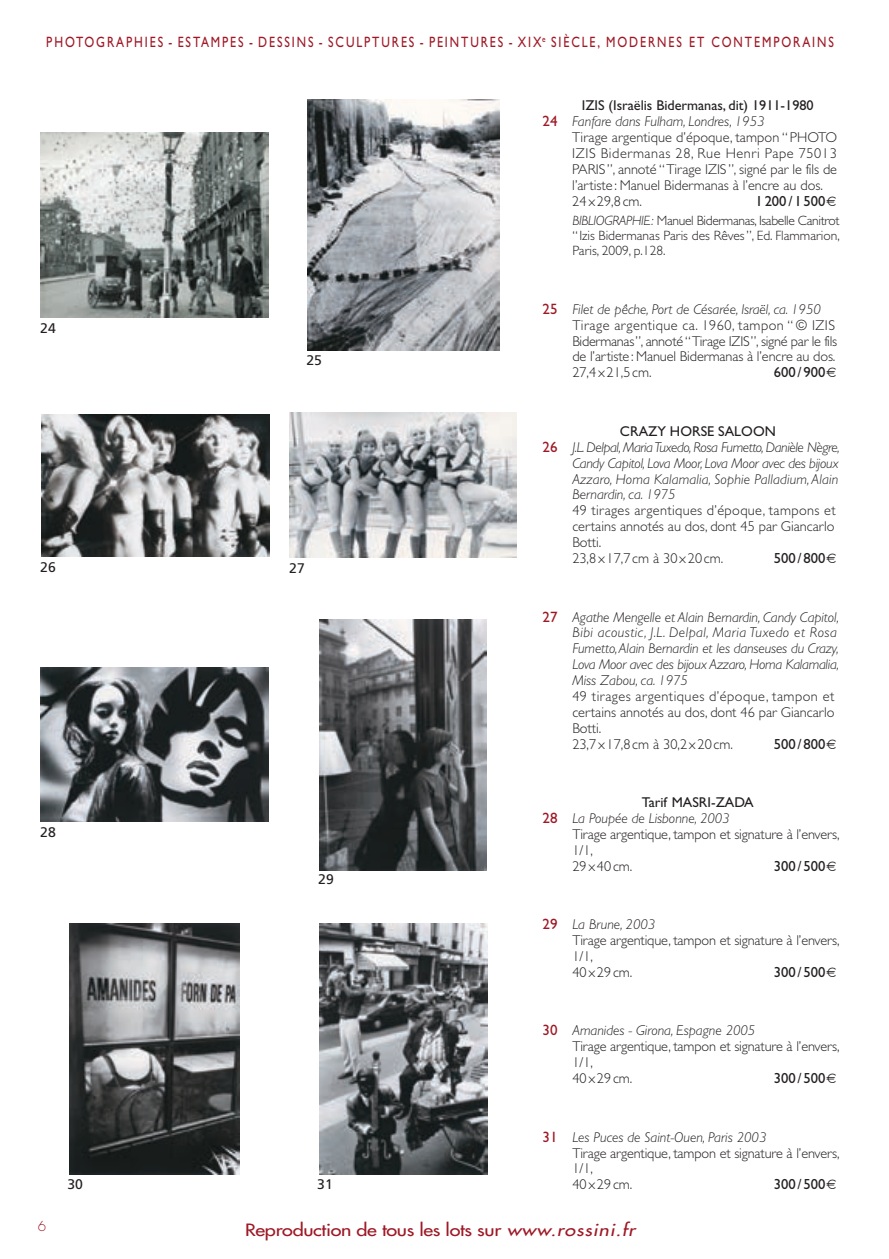
<style>
.page{position:relative;width:889px;height:1259px;background:#fff}
.page>*{position:absolute;margin:0;border:0;box-sizing:border-box;transform-origin:0 0}
.t1{font:16.5px "Futura";letter-spacing:-.015em;color:#9e1825;scale:1.2 1}
.t2{font:15px "Gill Sans";letter-spacing:.16em;color:#9e1825;scale:.8 1}
.t3{font:15px "Gill Sans";letter-spacing:.16em;color:#9e1825}
.t4{font:14.7px "Gill Sans";color:#231f20}
.t5{font:300 14.25px/15.9px "Gill Sans";color:#231f20}
.t6{font:italic 300 14.25px/15.9px "Gill Sans";color:#231f20;text-align:justify}
.t7{font:14.25px "Gill Sans";color:#231f20}
.t8{font:13.95px "Frutiger";color:#231f20}
.t9{font:300 13.5px/15.1px "Gill Sans";color:#231f20;text-align:justify}
.t10{font:300 13.5px "Futura";color:#9e1825}
.s1{font-style:italic}
.s2{font-weight:400;font-size:15px;color:#9e1825}
.s3{font-weight:400;font-style:normal;font-size:15px;color:#9e1825}
</style>
<div class="page">
<img style="left:307px;top:100px;width:192px;height:251px">
<img style="left:41px;top:414px;width:228px;height:142px">
<img style="left:290px;top:412px;width:226px;height:145px">
<img style="left:41px;top:668px;width:228px;height:153px">
<img style="left:320px;top:619px;width:166px;height:251px">
<img style="left:69px;top:923px;width:170px;height:251px">
<img style="left:319px;top:923px;width:168px;height:251px">
<img style="left:41px;top:132px;width:228px;height:185px">
<p class="t2" style="left:46px;top:33px;width:986px">PHOTOGRAPHIES - ESTAMPES - DESSINS - SCULPTURES - PEINTURES - XIX<sup>e</sup> SIÈCLE, MODERNES ET CONTEMPORAINS</p>
<p class="t8" style="left:40px;top:320px;width:17px">24</p>
<p class="t8" style="left:306px;top:352px;width:17px">25</p>
<p class="t8" style="left:40px;top:558px;width:17px">26</p>
<p class="t8" style="left:289px;top:560px;width:17px">27</p>
<p class="t8" style="left:40px;top:824px;width:17px">28</p>
<p class="t8" style="left:318px;top:871px;width:17px">29</p>
<p class="t3" style="left:542px;top:112px;width:16px">24</p>
<p class="t7" style="left:582px;top:97px;width:233px">IZIS (Israëlis Bidermanas, dit) 1911-1980</p>
<p class="t6" style="left:572px;top:113px;width:194px">Fanfare dans Fulham, Londres, 1953</p>
<p class="t5" style="left:572px;top:129px;width:266px">Tirage argentique d’époque, tampon “ PHOTO IZIS Bidermanas 28, Rue Henri Pape 75013<br>PARIS ”, annoté “ Tirage IZIS ”, signé par le fils de l’artiste : Manuel Bidermanas à l’encre au dos.<br>24 x 29,8 cm.</p>
<p class="t4" style="left:755px;top:192px;width:71px">1200 / 1500</p>
<p class="t9" style="left:572px;top:213px;width:269px"><span class="s1">BIBLIOGRAPHIE:</span> Manuel Bidermanas, Isabelle Canitrot “ Izis Bidermanas Paris des Rêves ”, Ed. Flammarion, Paris, 2009, p.128.</p>
<p class="t5" style="left:572px;top:301px;width:266px;text-indent:-30px"><span class="s2">25</span> <span class="s1">Filet de pêche, Port de Césarée, Israël, ca. 1950<br></span>Tirage argentique ca. 1960, tampon “ © IZIS Bidermanas ”, annoté “ Tirage IZIS ”, signé par le fils de l’artiste : Manuel Bidermanas à l’encre au dos.<br>27,4 x 21,5 cm.</p>
<p class="t4" style="left:774px;top:364px;width:53px">600 / 900</p>
<p class="t3" style="left:542px;top:438px;width:16px">26</p>
<p class="t7" style="left:620px;top:423px;width:157px">CRAZY HORSE SALOON</p>
<p class="t6" style="left:572px;top:439px;width:269px">J.L. Delpal, Maria Tuxedo, Rosa Fumetto, Danièle Nègre, Candy Capitol, Lova Moor, Lova Moor avec des bijoux Azzaro, Homa Kalamalia, Sophie Palladium, Alain Bernardin, ca. 1975</p>
<p class="t5" style="left:572px;top:502px;width:265px">49 tirages argentiques d’époque, tampons et certains annotés au dos, dont 45 par Giancarlo<br>Botti.<br>23,8 x 17,7cm à 30 x 20 cm.</p>
<p class="t4" style="left:774px;top:549px;width:53px">500 / 800</p>
<p class="t6" style="left:572px;top:609px;width:268px;text-align:left;text-indent:-30px"><span class="s3">27</span> Agathe Mengelle et Alain Bernardin, Candy Capitol, Bibi acoustic, J.L. Delpal, Maria Tuxedo et Rosa Fumetto, Alain Bernardin et les danseuses du Crazy, Lova Moor avec des bijoux Azzaro, Homa Kalamalia, Miss Zabou, ca. 1975</p>
<p class="t5" style="left:572px;top:688px;width:264px">49 tirages argentiques d’époque, tampon et certains annotés au dos, dont 46 par Giancarlo<br>Botti.<br>23,7 x 17,8cm à 30,2 x 20 cm.</p>
<p class="t4" style="left:774px;top:735px;width:53px">500 / 800</p>
<p class="t3" style="left:542px;top:809px;width:16px">28</p>
<p class="t7" style="left:642px;top:794px;width:113px">Tarif MASRI-ZADA</p>
<p class="t6" style="left:572px;top:810px;width:159px">La Poupée de Lisbonne, 2003</p>
<p class="t5" style="left:572px;top:826px;width:269px">Tirage argentique, tampon et signature à l’envers,<br>1/1,<br>29 x 40 cm.</p>
<p class="t4" style="left:774px;top:857px;width:53px">300 / 500</p>
<p class="t5" style="left:572px;top:916px;width:269px;text-indent:-30px"><span class="s2">29</span> <span class="s1">La Brune, 2003<br></span>Tirage argentique, tampon et signature à l’envers,<br>1/1,<br>40 x 29 cm.</p>
<p class="t4" style="left:774px;top:963px;width:53px">300 / 500</p>
<p class="t5" style="left:572px;top:1022px;width:269px;text-indent:-30px"><span class="s2">30</span> <span class="s1">Amanides - Girona, Espagne 2005<br></span>Tirage argentique, tampon et signature à l’envers,<br>1/1,<br>40 x 29 cm.</p>
<p class="t4" style="left:774px;top:1069px;width:53px">300 / 500</p>
<p class="t10" style="left:38px;top:1216px;width:10px">6</p>
<p class="t5" style="left:572px;top:1128px;width:269px;text-indent:-30px"><span class="s2">31</span> <span class="s1">Les Puces de Saint-Ouen, Paris 2003<br></span>Tirage argentique, tampon et signature à l’envers,<br>1/1,<br>40 x 29 cm.</p>
<p class="t8" style="left:67px;top:1175px;width:17px">30</p>
<p class="t8" style="left:317px;top:1175px;width:17px">31</p>
<p class="t1" style="left:245px;top:1218px;width:330px">Reproduction de tous les lots sur <span class="s1">www.rossini.fr</span></p>
<p class="t4" style="left:774px;top:1175px;width:53px">300 / 500</p>
</div>
